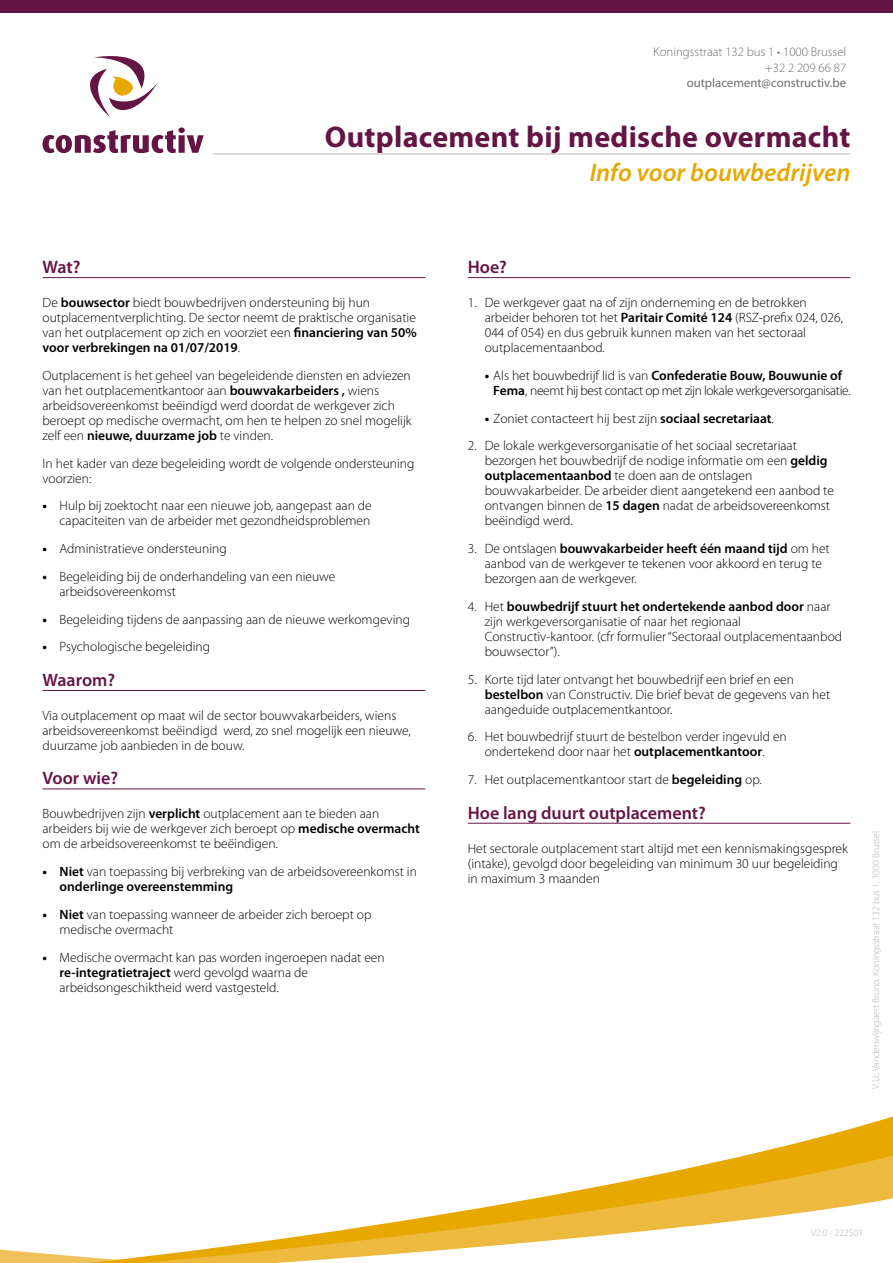
<style>
.page{position:relative;width:893px;height:1263px;background:#fff}
.page>*{position:absolute;margin:0;border:0;box-sizing:border-box;transform-origin:0 0}
.t1{font:700 30px "Myriad Pro";letter-spacing:.01em;color:#641544}
.t2{font:italic 600 25.5px "Myriad Pro";color:#e7a900}
.t3{font:600 18px "Myriad Pro";color:#641544}
.t4{font:300 13.5px/15px "Myriad Pro";color:#000}
.t5{font:300 13.5px/15px "Myriad Pro";letter-spacing:-.03em;color:#000}
.t6{font:300 12.75px/15.3px "Myriad Pro";color:#6e6e6e;text-align:right}
.t7{font:12.75px "Myriad Pro";color:#6e6e6e}
.t8{font:300 9.75px "Myriad Pro";color:#b1b2b3}
.s1{font-weight:600}
.s2{font-weight:700}
</style>
<div class="page">
<svg style="left:768px;top:1116px;width:125px;height:34px"></svg>
<svg style="left:559px;top:1150px;width:334px;height:44px"></svg>
<svg style="left:0;top:1194px;width:893px;height:69px"></svg>
<hr style="left:43px;top:277px;width:382px;height:1px;background:#641544">
<hr style="left:43px;top:690px;width:382px;height:1px;background:#641544">
<hr style="left:43px;top:788px;width:382px;height:1px;background:#641544">
<hr style="left:468px;top:277px;width:382px;height:1px;background:#641544">
<hr style="left:468px;top:823px;width:382px;height:1px;background:#641544">
<svg style="left:90px;top:56px;width:67px;height:62px"></svg>
<svg style="left:43px;top:127px;width:161px;height:26px"></svg>
<div style="left:0;top:0;width:893px;height:13px;background:#641544"></div>
<hr style="left:213px;top:154px;width:637px;height:1px;background:#bbbcbc">
<p class="t6" style="left:653px;top:45px;width:194px">Koningsstraat 132 bus 1 • 1000 Brussel +32 2 209 66 87</p>
<p class="t7" style="left:687px;top:76px;width:161px">outplacement@constructiv.be</p>
<h1 class="t1" style="left:325px;top:120px;width:527px">Outplacement bij medische overmacht</h1>
<h3 class="t3" style="left:43px;top:257px;width:40px">Wat?</h3>
<p class="t4" style="left:43px;top:295px;width:376px">De <span class="s1">bouwsector</span> biedt bouwbedrijven ondersteuning bij hun outplacementverplichting. De sector neemt de praktische organisatie van het outplacement op zich en voorziet een <span class="s1">financiering van 50% voor verbrekingen na 01/07/2019</span>.</p>
<p class="t4" style="left:43px;top:368px;width:371px">Outplacement is het geheel van begeleidende diensten en adviezen van het outplacementkantoor aan <span class="s1">bouwvakarbeiders ,</span> wiens arbeidsovereenkomst beëindigd werd doordat de werkgever zich beroept op medische overmacht, om hen te helpen zo snel mogelijk zelf een <span class="s1">nieuwe, duurzame job</span> te vinden.</p>
<p class="t4" style="left:43px;top:456px;width:373px">In het kader van deze begeleiding wordt de volgende ondersteuning voorzien:</p>
<p class="t4" style="left:43px;top:498px;width:331px;text-align:right"><span class="s2">•</span> Hulp bij zoektocht naar een nieuwe job, aangepast aan de capaciteiten van de arbeider met gezondheidsproblemen</p>
<p class="t4" style="left:43px;top:541px;width:186px"><span class="s2">•</span> Administratieve ondersteuning</p>
<p class="t4" style="left:60px;top:569px;width:277px;text-indent:-17px"><span class="s2">•</span> Begeleiding bij de onderhandeling van een nieuwe arbeidsovereenkomst</p>
<p class="t4" style="left:43px;top:612px;width:369px"><span class="s2">•</span> Begeleiding tijdens de aanpassing aan de nieuwe werkomgeving</p>
<p class="t4" style="left:43px;top:640px;width:169px"><span class="s2">•</span> Psychologische begeleiding</p>
<h3 class="t3" style="left:43px;top:670px;width:74px">Waarom?</h3>
<p class="t4" style="left:43px;top:708px;width:370px">Via outplacement op maat wil de sector bouwvakarbeiders, wiens arbeidsovereenkomst beëindigd werd, zo snel mogelijk een nieuwe, duurzame job aanbieden in de bouw.</p>
<h3 class="t3" style="left:43px;top:768px;width:77px">Voor wie?</h3>
<p class="t4" style="left:43px;top:807px;width:379px">Bouwbedrijven zijn <span class="s1">verplicht</span> outplacement aan te bieden aan arbeiders bij wie de werkgever zich beroept op <span class="s1">medische overmacht </span>om de arbeidsovereenkomst te beëindigen.</p>
<p class="t4" style="left:60px;top:864px;width:359px;text-indent:-17px"><span class="s2">•</span> <span class="s1">Niet</span> van toepassing bij verbreking van de arbeidsovereenkomst in <span class="s1">onderlinge overeenstemming</span></p>
<p class="t4" style="left:60px;top:907px;width:313px;text-indent:-17px"><span class="s2">•</span> <span class="s1">Niet</span> van toepassing wanneer de arbeider zich beroept op medische overmacht</p>
<p class="t4" style="left:60px;top:950px;width:327px;text-indent:-17px"><span class="s2">•</span> Medische overmacht kan pas worden ingeroepen nadat een <span class="s1">re-integratietraject</span> werd gevolgd waarna de arbeidsongeschiktheid werd vastgesteld.</p>
<h2 class="t2" style="left:590px;top:158px;width:262px">Info voor bouwbedrijven</h2>
<h3 class="t3" style="left:468px;top:257px;width:41px">Hoe?</h3>
<p class="t4" style="left:485px;top:295px;width:360px;text-indent:-17px">1. De werkgever gaat na of zijn onderneming en de betrokken arbeider behoren tot het <span class="s1">Paritair Comité 124</span> (RSZ-prefix 024, 026, 044 of 054) en dus gebruik kunnen maken van het sectoraal outplacementaanbod.</p>
<p class="t5" style="left:493px;top:368px;width:359px;text-indent:-9px"><span class="s2">•</span> Als het bouwbedrijf lid is van <span class="s1">Confederatie Bouw, Bouwunie of<br>Fema</span>, neemt hij best contact op met zijn lokale werkgeversorganisatie.</p>
<p class="t4" style="left:485px;top:411px;width:291px"><span class="s2">•</span> Zoniet contacteert hij best zijn <span class="s1">sociaal secretariaat</span>.</p>
<p class="t4" style="left:485px;top:438px;width:351px;text-indent:-17px">2. De lokale werkgeversorganisatie of het sociaal secretariaat bezorgen het bouwbedrijf de nodige informatie om een <span class="s1">geldig outplacementaanbod</span> te doen aan de ontslagen bouwvakarbeider. De arbeider dient aangetekend een aanbod te ontvangen binnen de <span class="s1">15 dagen</span> nadat de arbeidsovereenkomst beëindigd werd.</p>
<p class="t4" style="left:485px;top:541px;width:347px;text-indent:-17px">3. De ontslagen <span class="s1">bouwvakarbeider heeft één maand tijd</span> om het aanbod van de werkgever te tekenen voor akkoord en terug te bezorgen aan de werkgever.</p>
<p class="t4" style="left:485px;top:599px;width:359px;text-indent:-17px">4. Het <span class="s1">bouwbedrijf stuurt het ondertekende aanbod door</span> naar zijn werkgeversorganisatie of naar het regionaal Constructiv-kantoor. (cfr formulier “Sectoraal outplacementaanbod bouwsector”).</p>
<p class="t4" style="left:485px;top:672px;width:347px;text-indent:-17px">5. Korte tijd later ontvangt het bouwbedrijf een brief en een <span class="s1">bestelbon</span> van Constructiv. Die brief bevat de gegevens van het aangeduide outplacementkantoor.</p>
<p class="t4" style="left:468px;top:729px;width:321px;text-align:center">6. Het bouwbedrijf stuurt de bestelbon verder ingevuld en ondertekend door naar het <span class="s1">outplacementkantoor</span>.</p>
<p class="t4" style="left:468px;top:772px;width:296px">7. Het outplacementkantoor start de <span class="s1">begeleiding</span> op.</p>
<h3 class="t3" style="left:468px;top:802px;width:240px">Hoe lang duurt outplacement?</h3>
<p class="t4" style="left:468px;top:841px;width:382px">Het sectorale outplacement start altijd met een kennismakingsgesprek (intake), gevolgd door begeleiding van minimum 30 uur begeleiding in maximum 3 maanden</p>
<p class="t8" style="left:870px;top:1089px;width:259px;rotate:-90deg">V.U.: Vandenwijngaert Bruno, Koningsstraat 132 bus 1, 1000 Brussel</p>
</div>
